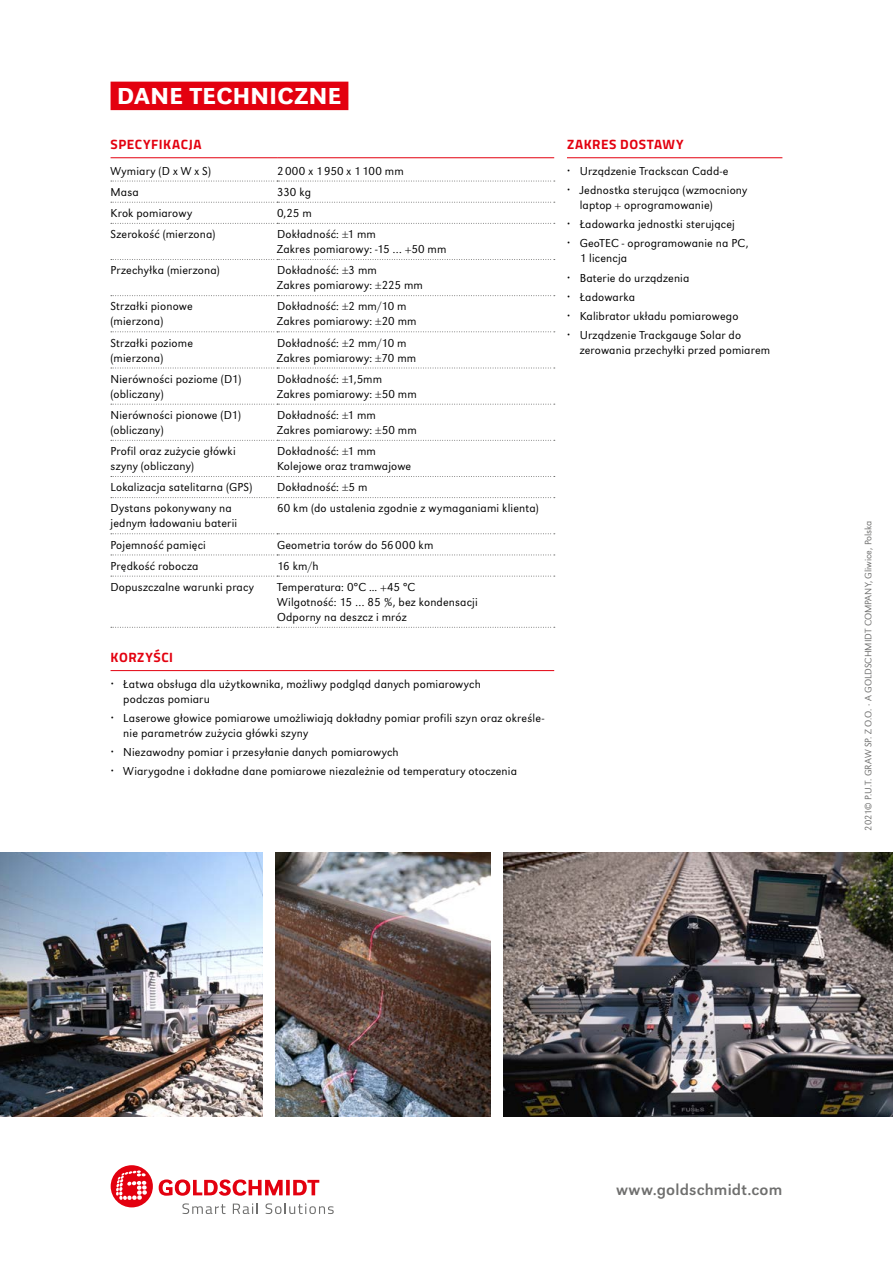
<style>
.page{position:relative;width:893px;height:1263px;background:#fff}
.page>*{position:absolute;margin:0;border:0;box-sizing:border-box;transform-origin:0 0}
.t1{font:500 24px "URW Grotesk";letter-spacing:.02em;color:#fff}
.t2{font:16.5px "URW Grotesk";letter-spacing:.01em;color:#6f6f6e}
.t3{font:700 13.5px "Titillium Web";letter-spacing:.04em;color:#e3000f}
.t4{font:300 12px/15px "URW Grotesk";letter-spacing:.01em;color:#000}
.t5{font:300 9.75px "URW Grotesk";color:#6f6f6e}
</style>
<div class="page">
<img style="left:0;top:852px;width:263px;height:264px">
<img style="left:504px;top:852px;width:389px;height:264px">
<img style="left:275px;top:852px;width:216px;height:264px">
<div style="left:111px;top:82px;width:237px;height:28px;background:#e3000f"></div>
<hr style="left:111px;top:157px;width:166px;height:1px;background:#e3000f">
<hr style="left:277px;top:157px;width:277px;height:1px;background:#e3000f">
<svg style="left:111px;top:181px;width:444px;height:1px"></svg>
<svg style="left:111px;top:202px;width:444px;height:1px"></svg>
<svg style="left:111px;top:223px;width:444px;height:1px"></svg>
<svg style="left:111px;top:259px;width:444px;height:1px"></svg>
<svg style="left:111px;top:295px;width:444px;height:1px"></svg>
<svg style="left:111px;top:331px;width:444px;height:1px"></svg>
<svg style="left:111px;top:368px;width:444px;height:1px"></svg>
<svg style="left:111px;top:404px;width:444px;height:1px"></svg>
<svg style="left:111px;top:440px;width:444px;height:1px"></svg>
<svg style="left:111px;top:476px;width:444px;height:1px"></svg>
<svg style="left:111px;top:497px;width:444px;height:1px"></svg>
<svg style="left:111px;top:533px;width:444px;height:1px"></svg>
<svg style="left:111px;top:555px;width:444px;height:1px"></svg>
<svg style="left:111px;top:576px;width:444px;height:1px"></svg>
<svg style="left:111px;top:627px;width:444px;height:1px"></svg>
<hr style="left:567px;top:157px;width:215px;height:1px;background:#e3000f">
<hr style="left:111px;top:670px;width:443px;height:1px;background:#e3000f">
<svg style="left:159px;top:1179px;width:160px;height:17px"></svg>
<svg style="left:111px;top:1165px;width:42px;height:42px"></svg>
<svg style="left:182px;top:1203px;width:44px;height:11px"></svg>
<svg style="left:233px;top:1203px;width:25px;height:11px"></svg>
<svg style="left:266px;top:1203px;width:68px;height:11px"></svg>
<h1 class="t1" style="left:117px;top:82px;width:226px">DANE TECHNICZNE</h1>
<p class="t3" style="left:111px;top:134px;width:92px">SPECYFIKACJA</p>
<p class="t4" style="left:111px;top:163px;width:102px">Wymiary (D x W x S)</p>
<p class="t4" style="left:277px;top:163px;width:128px">2 000 x 1 950 x 1 100 mm</p>
<p class="t4" style="left:111px;top:184px;width:30px">Masa</p>
<p class="t4" style="left:277px;top:184px;width:35px">330 kg</p>
<p class="t4" style="left:111px;top:206px;width:83px">Krok pomiarowy</p>
<p class="t4" style="left:277px;top:206px;width:36px">0,25 m</p>
<p class="t4" style="left:111px;top:227px;width:106px">Szerokość (mierzona)</p>
<p class="t4" style="left:277px;top:227px;width:171px">Dokładność: ±1 mm<br>Zakres pomiarowy: -15 … +50 mm</p>
<p class="t4" style="left:111px;top:263px;width:111px">Przechyłka (mierzona)</p>
<p class="t4" style="left:277px;top:263px;width:147px">Dokładność: ±3 mm<br>Zakres pomiarowy: ±225 mm</p>
<p class="t4" style="left:111px;top:299px;width:84px">Strzałki pionowe (mierzona)</p>
<p class="t4" style="left:277px;top:299px;width:141px">Dokładność: ±2 mm/10 m<br>Zakres pomiarowy: ±20 mm</p>
<p class="t4" style="left:111px;top:335px;width:84px">Strzałki poziome (mierzona)</p>
<p class="t4" style="left:277px;top:335px;width:141px">Dokładność: ±2 mm/10 m<br>Zakres pomiarowy: ±70 mm</p>
<p class="t4" style="left:111px;top:371px;width:132px">Nierówności poziome (D1) (obliczany)</p>
<p class="t4" style="left:277px;top:371px;width:141px">Dokładność: ±1,5mm<br>Zakres pomiarowy: ±50 mm</p>
<p class="t4" style="left:111px;top:407px;width:132px">Nierówności pionowe (D1) (obliczany)</p>
<p class="t4" style="left:277px;top:407px;width:141px">Dokładność: ±1 mm<br>Zakres pomiarowy: ±50 mm</p>
<p class="t4" style="left:111px;top:444px;width:127px">Profil oraz zużycie główki szyny (obliczany)</p>
<p class="t4" style="left:277px;top:444px;width:136px">Dokładność: ±1 mm<br>Kolejowe oraz tramwajowe</p>
<p class="t4" style="left:111px;top:480px;width:143px">Lokalizacja satelitarna (GPS)</p>
<p class="t4" style="left:277px;top:480px;width:92px">Dokładność: ±5 m</p>
<p class="t4" style="left:111px;top:501px;width:128px">Dystans pokonywany na jednym ładowaniu baterii</p>
<p class="t4" style="left:277px;top:501px;width:263px">60 km (do ustalenia zgodnie z wymaganiami klienta)</p>
<p class="t4" style="left:111px;top:537px;width:97px">Pojemność pamięci</p>
<p class="t4" style="left:277px;top:537px;width:158px">Geometria torów do 56 000 km</p>
<p class="t4" style="left:111px;top:558px;width:89px">Prędkość robocza</p>
<p class="t4" style="left:277px;top:558px;width:43px">16 km/h</p>
<p class="t4" style="left:111px;top:579px;width:145px">Dopuszczalne warunki pracy</p>
<p class="t4" style="left:277px;top:579px;width:202px">Temperatura: 0°C ... +45 °C<br>Wilgotność: 15 … 85 %, bez kondensacji<br>Odporny na deszcz i mróz</p>
<p class="t3" style="left:111px;top:647px;width:64px">KORZYŚCI</p>
<p class="t4" style="left:123px;top:676px;width:359px">Łatwa obsługa dla użytkownika, możliwy podgląd danych pomiarowych podczas pomiaru</p>
<p class="t4" style="left:123px;top:710px;width:422px">Laserowe głowice pomiarowe umożliwiają dokładny pomiar profili szyn oraz określe&shy;nie parametrów zużycia główki szyny</p>
<p class="t4" style="left:123px;top:742px;width:395px;line-height:19.2px">Niezawodny pomiar i przesyłanie danych pomiarowych<br>Wiarygodne i dokładne dane pomiarowe niezależnie od temperatury otoczenia</p>
<p class="t3" style="left:567px;top:134px;width:118px">ZAKRES DOSTAWY</p>
<p class="t4" style="left:580px;top:161px;width:169px;line-height:19.2px">Urządzenie Trackscan Cadd-e<br>Jednostka sterująca (wzmocniony</p>
<p class="t4" style="left:580px;top:195px;width:170px;line-height:19.2px">laptop + oprogramowanie)<br>Ładowarka jednostki sterującej<br>GeoTEC - oprogramowanie na PC,</p>
<p class="t4" style="left:580px;top:249px;width:163px;line-height:19.2px">1 licencja<br>Baterie do urządzenia<br>Ładowarka<br>Kalibrator układu pomiarowego<br>Urządzenie Trackgauge Solar do</p>
<p class="t4" style="left:580px;top:343px;width:192px">zerowania przechyłki przed pomiarem</p>
<p class="t5" style="left:863px;top:831px;width:311px;rotate:-90deg">2021© P.U.T. GRAW SP. Z O.O. · A GOLDSCHMIDT COMPANY, Gliwice, Polska</p>
<h2 class="t2" style="left:616px;top:1180px;width:168px">www.goldschmidt.com</h2>
</div>
